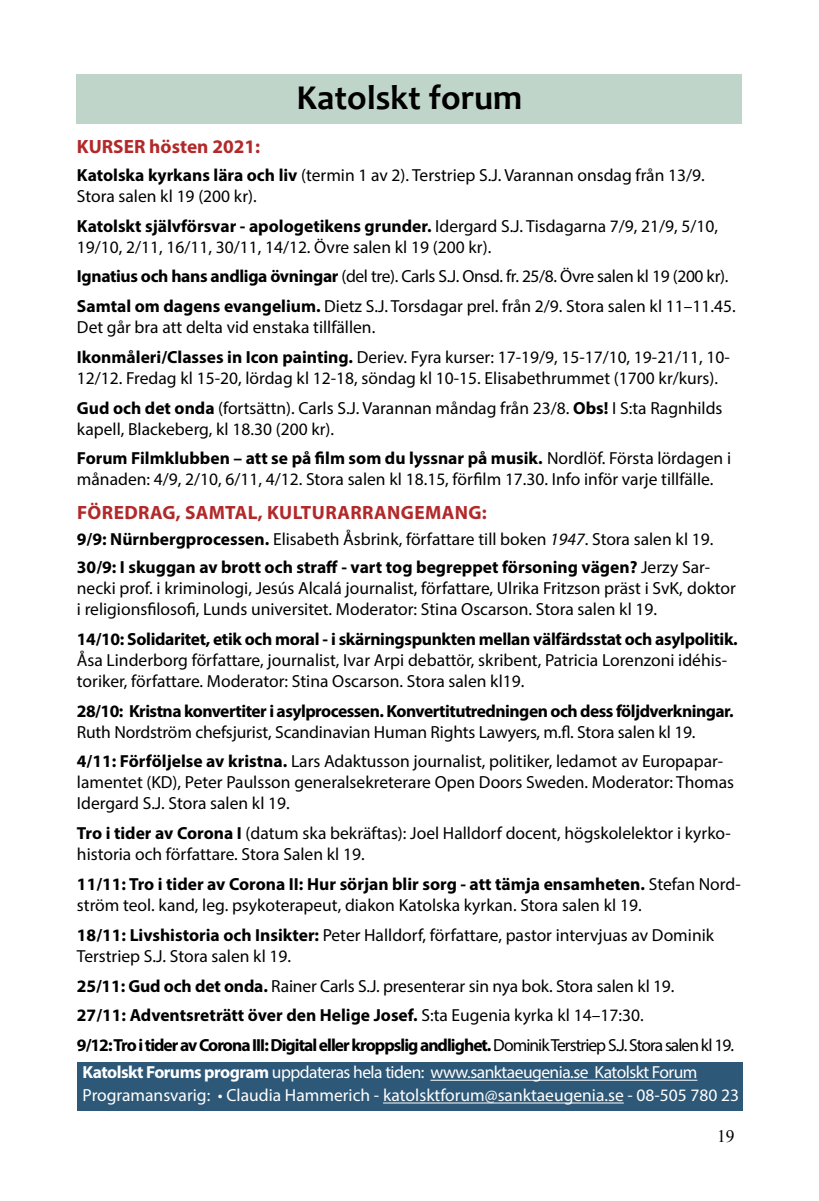
<style>
.page{position:relative;width:819px;height:1201px;background:#fff}
.page>*{position:absolute;margin:0;border:0;box-sizing:border-box;transform-origin:0 0}
.t1{font:700 35px "Candara";color:#000}
.t2{font:700 19.25px "Myriad Pro";letter-spacing:.02em;color:#b2292a}
.t3{font:700 19.25px "Myriad Pro";color:#b2292a}
.t4{font:17.5px/21px "Myriad Pro";color:#000}
.t5{font:700 17.5px/29.8px "Myriad Pro";letter-spacing:-.055em;color:#000}
.t6{font:700 17.5px "Myriad Pro";letter-spacing:-.02em;color:#000}
.t7{font:17.5px/22.8px "Myriad Pro";color:#fff}
.t8{font:700 17.5px/28px "Myriad Pro";color:#000}
.t9{font:17.5px "Times New Roman";color:#000}
.s1{font-weight:700}
.s2{font-weight:400}
.s3{font-weight:400;font-style:italic}
</style>
<div class="page">
<div style="left:77px;top:74px;width:665px;height:50px;background:#bfd5ca"></div>
<div style="left:78px;top:1061px;width:664px;height:49px;background:#2e5877"></div>
<hr style="left:430px;top:1079px;width:267px;height:1px;background:#fff">
<hr style="left:383px;top:1102px;width:240px;height:1px;background:#fff">
<h1 class="t1" style="left:296px;top:75px;width:227px">Katolskt forum</h1>
<p class="t2" style="left:77px;top:134px;width:13px">KUR</p>
<p class="t3" style="left:113px;top:134px;width:148px">SER hösten 2021:</p>
<p class="t4" style="left:77px;top:164px;width:629px"><span class="s1">Katolska kyrkans lära och liv</span> (termin 1 av 2). Terstriep S.J. Varannan onsdag från 13/9.<br>Stora salen kl 19 (200 kr).</p>
<p class="t4" style="left:77px;top:215px;width:642px"><span class="s1">Katolskt självförsvar - apologetikens grunder.</span> Idergard S.J. Tisdagarna 7/9, 21/9, 5/10,<br>19/10, 2/11, 16/11, 30/11, 14/12. Övre salen kl 19 (200 kr).</p>
<p class="t4" style="left:77px;top:261px;width:660px;line-height:29.8px"><span class="s1">Ignatius och hans andliga övningar</span> (del tre). Carls S.J. Onsd. fr. 25/8. Övre salen kl 19 (200 kr).<br><span class="s1">Samtal om dagens evangelium.</span> Dietz S.J. Torsdagar prel. från 2/9. Stora salen kl 11–11.45.</p>
<p class="t4" style="left:77px;top:312px;width:654px;line-height:29.8px">Det går bra att delta vid enstaka tillfällen.<br><span class="s1">Ikonmåleri/Classes in Icon painting.</span> Deriev. Fyra kurser: 17-19/9, 15-17/10, 19-21/11, 10-</p>
<p class="t4" style="left:77px;top:363px;width:647px;line-height:29.8px">12/12. Fredag kl 15-20, lördag kl 12-18, söndag kl 10-15. Elisabethrummet (1700 kr/kurs).<br><span class="s1">Gud och det onda</span> (fortsättn). Carls S.J. Varannan måndag från 23/8. <span class="s1">Obs!</span> I S:ta Ragnhilds</p>
<p class="t4" style="left:77px;top:413px;width:655px;line-height:29.8px">kapell, Blackeberg, kl 18.30 (200 kr).<br><span class="s1">Forum Filmklubben – att se på film som du lyssnar på musik.</span> Nordlöf. Första lördagen i</p>
<p class="t4" style="left:77px;top:469px;width:638px">månaden: 4/9, 2/10, 6/11, 4/12. Stora salen kl 18.15, förfilm 17.30. Info inför varje tillfälle.</p>
<p class="t2" style="left:77px;top:500px;width:312px">Föred rag, Samtal, Kulturarrangemang</p>
<p class="t2" style="left:481px;top:500px;width:7px">:</p>
<p class="t8" style="left:77px;top:524px;width:638px">9/9: Nürnbergprocessen. <span class="s2">Elisabeth Åsbrink, författare till boken</span> <span class="s3">1947</span><span class="s2">. Stora salen kl 19.<br></span>30/9: I skuggan av brott och straff - vart tog begreppet försoning vägen? <span class="s2">Jerzy Sar-</span></p>
<p class="t4" style="left:77px;top:577px;width:660px">necki prof. i kriminologi, Jesús Alcalá journalist, författare, Ulrika Fritzson präst i SvK, doktor i religionsfilosofi, Lunds universitet. Moderator: Stina Oscarson. Stora salen kl 19.</p>
<p class="t6" style="left:77px;top:627px;width:662px">14/10: Solidaritet, etik och moral - i skärningspunkten mellan välfärdsstat och asylpolitik.</p>
<p class="t4" style="left:77px;top:649px;width:651px">Åsa Linderborg författare, journalist, Ivar Arpi debattör, skribent, Patricia Lorenzoni idéhis&shy;toriker, författare. Moderator: Stina Oscarson. Stora salen kl19.</p>
<p class="t6" style="left:77px;top:699px;width:658px">28/10: Kristna konvertiter i asylprocessen. Konvertitutredningen och dess följdverkningar.</p>
<p class="t4" style="left:77px;top:716px;width:647px;line-height:29.8px">Ruth Nordström chefsjurist, Scandinavian Human Rights Lawyers, m.fl. Stora salen kl 19.<br><span class="s1">4/11: Förföljelse av kristna.</span> Lars Adaktusson journalist, politiker, ledamot av Europapar-</p>
<p class="t4" style="left:77px;top:771px;width:658px">lamentet (KD), Peter Paulsson generalsekreterare Open Doors Sweden. Moderator: Thomas<br>Idergard S.J. Stora salen kl 19.</p>
<p class="t4" style="left:77px;top:822px;width:655px"><span class="s1">Tro i tider av Corona I</span> (datum ska bekräftas): Joel Halldorf docent, högskolelektor i kyrko&shy;historia och författare. Stora Salen kl 19.</p>
<p class="t4" style="left:77px;top:873px;width:665px"><span class="s1">11/11: Tro i tider av Corona II: Hur sörjan blir sorg - att tämja ensamheten.</span> Stefan Nord&shy;ström teol. kand, leg. psykoterapeut, diakon Katolska kyrkan. Stora salen kl 19.</p>
<p class="t4" style="left:77px;top:924px;width:638px"><span class="s1">18/11: Livshistoria och Insikter:</span> Peter Halldorf, författare, pastor intervjuas av Dominik<br>Terstriep S.J. Stora salen kl 19.</p>
<p class="t5" style="left:77px;top:970px;width:658px">25/11: Gud och det onda. <span class="s2">Rainer Carls S.J. presenterar sin nya bok. Stora salen kl 19.<br></span>27/11: Adventsreträtt över den Helige Josef. <span class="s2">S:ta Eugenia kyrka kl 14–17:30.<br></span>9/12: Tro i tider av Corona III: Digital eller kroppslig andlighet. <span class="s2">Dominik Terstriep S.J. Stora salen kl 19.</span></p>
<p class="t7" style="left:83px;top:1060px;width:658px"><span class="s1">Katolskt Forums program</span> uppdateras hela tiden: www.sanktaeugenia.se Katolskt Forum<br>Programansvarig: • Claudia Hammerich - katolsktforum@sanktaeugenia.se - 08-505 780 23</p>
<p class="t9" style="left:717px;top:1124px;width:19px">19</p>
</div>
